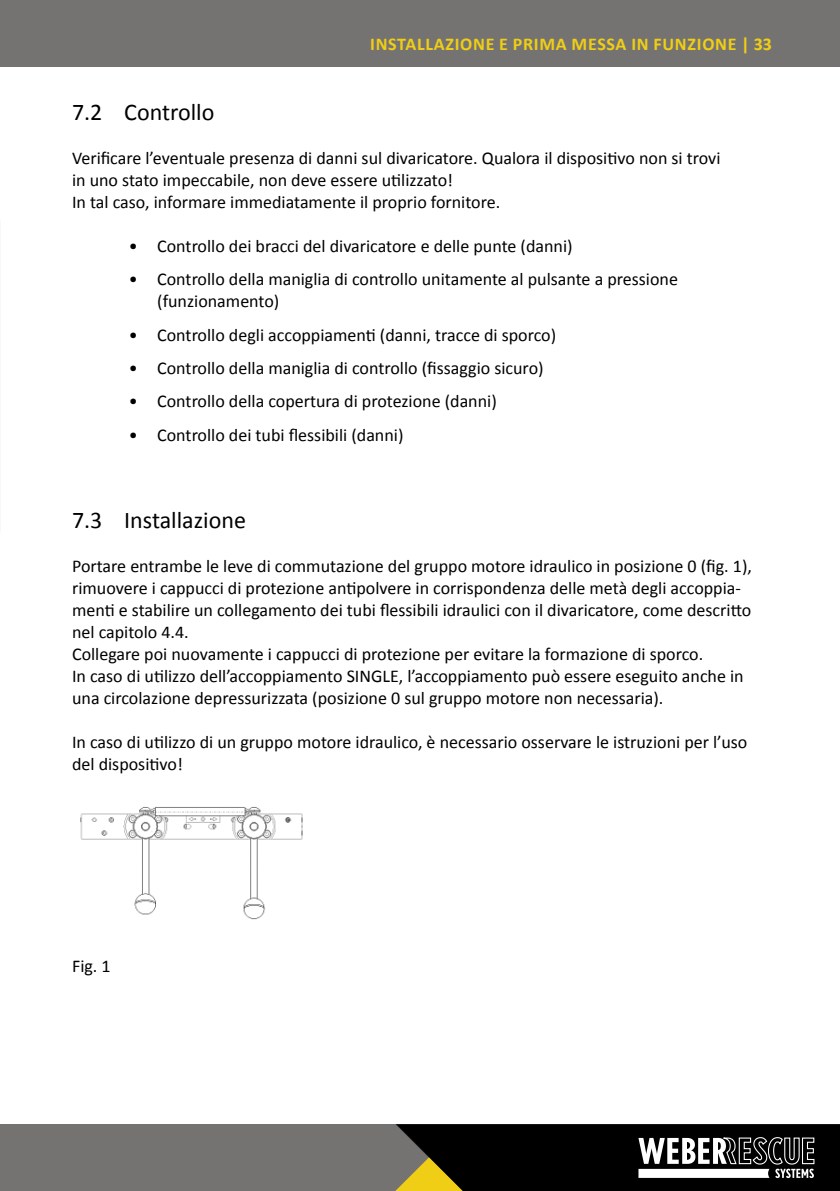
<style>
.page{position:relative;width:840px;height:1191px;background:#fff}
.page>*{position:absolute;margin:0;border:0;box-sizing:border-box;transform-origin:0 0}
.t1{font:24px "Calibri";color:#000}
.t2{font:18px/22px "Calibri";color:#000}
.t3{font:700 18px "Calibri";letter-spacing:.04em;color:#efce15}
</style>
<div class="page">
<div style="left:0;top:0;width:839px;height:67px;background:#757372"></div>
<div style="left:0;top:1124px;width:839px;height:67px;background:#757372"></div>
<svg style="left:395px;top:1124px;width:444px;height:67px;background:#2a2922"></svg>
<img style="left:80px;top:807px;width:223px;height:113px">
<p class="t3" style="left:370px;top:33px;width:403px">INSTALLAZIONE E PRIMA MESSA IN FUNZIONE | 33</p>
<h1 class="t1" style="left:72px;top:97px;width:144px">7.2 Controllo</h1>
<p class="t2" style="left:72px;top:147px;width:649px">Verificare l’eventuale presenza di danni sul divaricatore. Qualora il dispositivo non si trovi in uno stato impeccabile, non deve essere utilizzato!<br>In tal caso, informare immediatamente il proprio fornitore.</p>
<p class="t2" style="left:129px;top:235px;width:445px">• Controllo dei bracci del divaricatore e delle punte (danni)</p>
<p class="t2" style="left:157px;top:268px;width:522px;text-indent:-28px">• Controllo della maniglia di controllo unitamente al pulsante a pressione (funzionamento)</p>
<p class="t2" style="left:129px;top:324px;width:428px">• Controllo degli accoppiamenti (danni, tracce di sporco)</p>
<p class="t2" style="left:129px;top:357px;width:416px">• Controllo della maniglia di controllo (fissaggio sicuro)</p>
<p class="t2" style="left:129px;top:390px;width:369px">• Controllo della copertura di protezione (danni)</p>
<p class="t2" style="left:129px;top:424px;width:276px">• Controllo dei tubi flessibili (danni)</p>
<h1 class="t1" style="left:72px;top:505px;width:175px">7.3 Installazione</h1>
<p class="t2" style="left:72px;top:555px;width:681px">Portare entrambe le leve di commutazione del gruppo motore idraulico in posizione 0 (fig. 1), rimuovere i cappucci di protezione antipolvere in corrispondenza delle metà degli accoppia&shy;menti e stabilire un collegamento dei tubi flessibili idraulici con il divaricatore, come descritto nel capitolo 4.4.<br>Collegare poi nuovamente i cappucci di protezione per evitare la formazione di sporco.<br>In caso di utilizzo dell’accoppiamento SINGLE, l’accoppiamento può essere eseguito anche in una circolazione depressurizzata (posizione 0 sul gruppo motore non necessaria).</p>
<p class="t2" style="left:72px;top:731px;width:676px">In caso di utilizzo di un gruppo motore idraulico, è necessario osservare le istruzioni per l’uso del dispositivo!</p>
<p class="t2" style="left:72px;top:955px;width:40px">Fig. 1</p>
</div>
